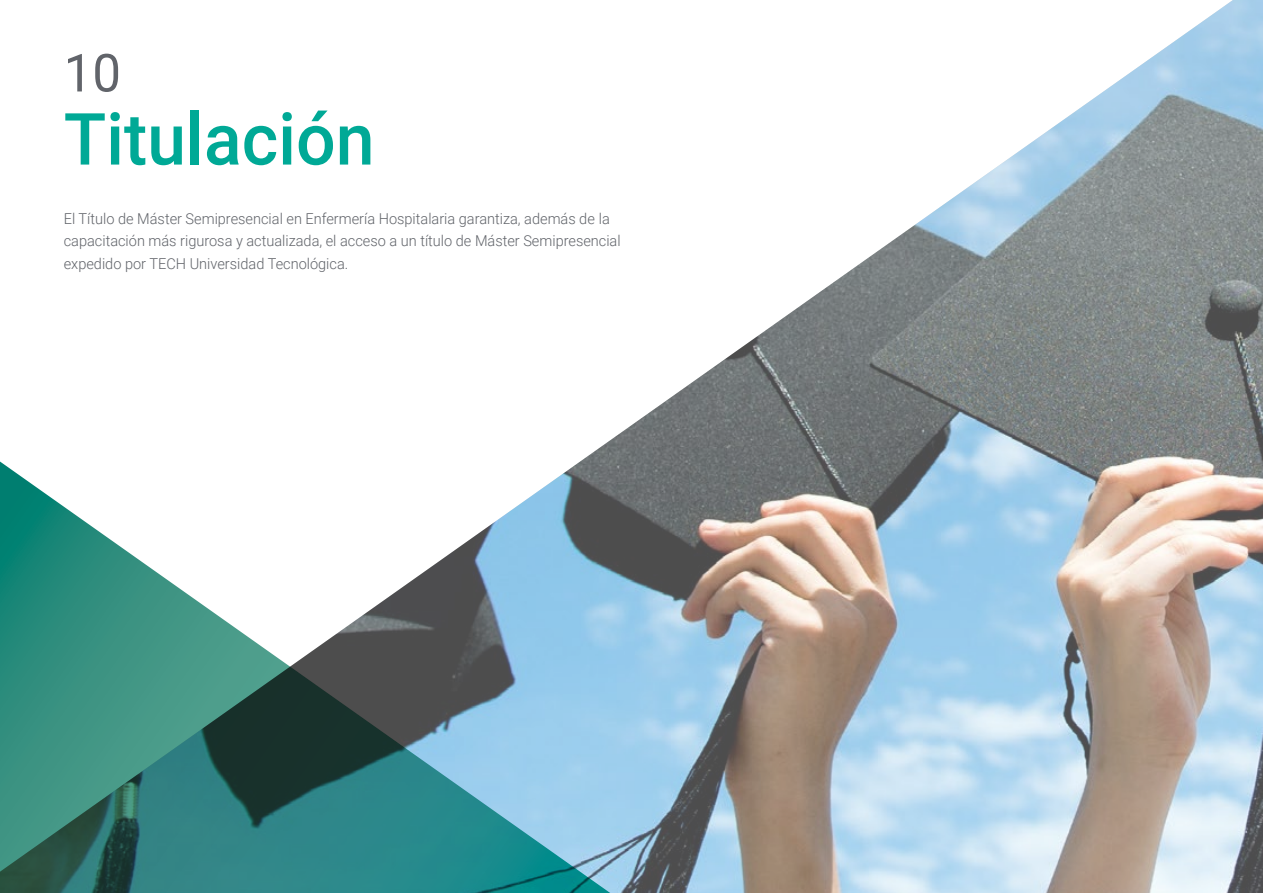
<style>
.page{position:relative;width:1263px;height:893px;background:#fff}
.page>*{position:absolute;margin:0;border:0;box-sizing:border-box;transform-origin:0 0}
.t1{font:500 72px "Roboto";color:#00a996}
.t2{font:52.5px "Roboto";color:#61646a}
.t3{font:300 15px/22.5px "Roboto";color:#61646a}
</style>
<div class="page">
<img style="left:602px;top:0;width:661px;height:893px">
<svg style="left:0;top:446px;width:640px;height:447px"></svg>
<h2 class="t2" style="left:64px;top:36px;width:59px">10</h2>
<h1 class="t1" style="left:64px;top:89px;width:312px">Titulación</h1>
<p class="t3" style="left:64px;top:207px;width:558px">El Título de Máster Semipresencial en Enfermería Hospitalaria garantiza, además de la capacitación más rigurosa y actualizada, el acceso a un título de Máster Semipresencial expedido por TECH Universidad Tecnológica.</p>
</div>
